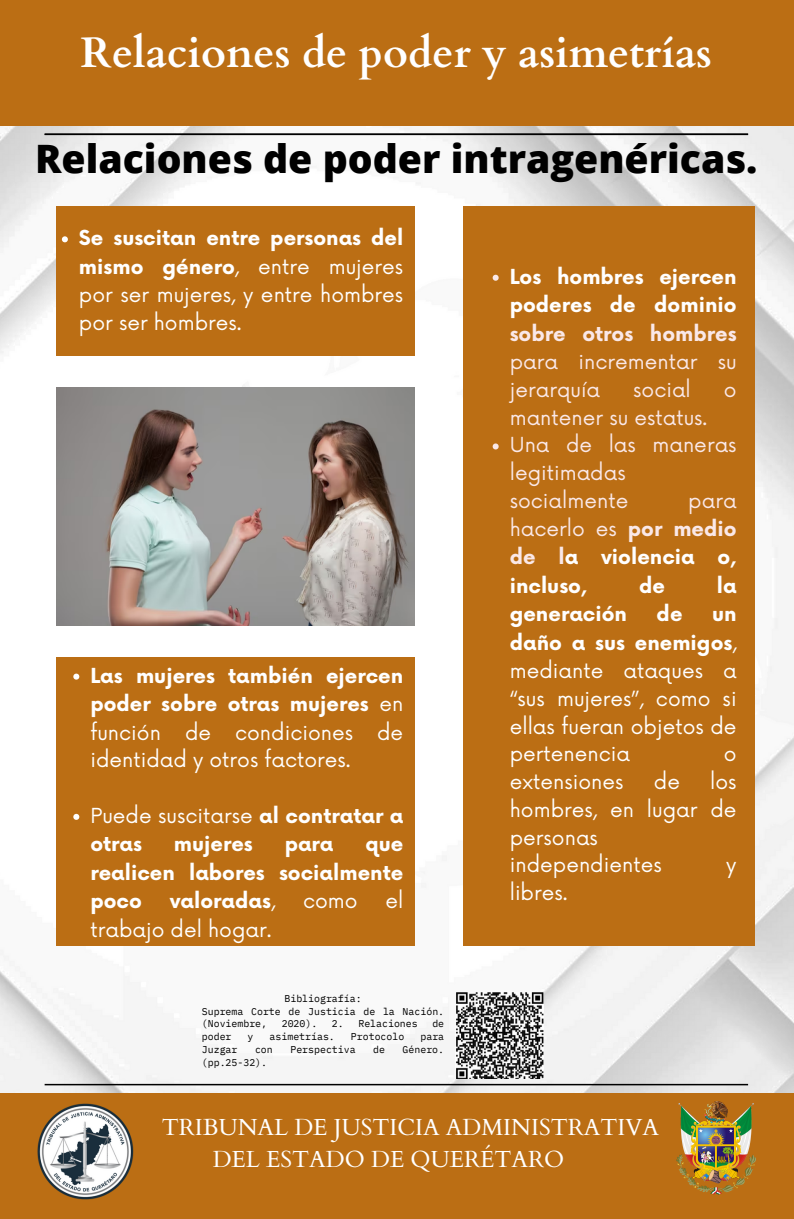
<style>
.page{position:relative;width:794px;height:1219px;background:#fff}
.page>*{position:absolute;margin:0;border:0;box-sizing:border-box;transform-origin:0 0}
.t1{font:700 42.7px "Cardo";color:#fff}
.t2{font:800 39.1px "Open Sans";color:#000}
.t3{font:23.3px/31.7px "Cardo";color:#fff}
.t4{font:20.2px/28.2px "Now";color:#fff;text-align:justify}
.t5{font:700 20.2px/28.3px "Now";color:#fff;text-align:justify}
.t6{font:20.2px/27.7px "Now";color:#fae8e8}
.t7{font:9.9px/12.7px "IBM Plex Mono";color:#000}
.s1{font-weight:700}
.s2{font-weight:400}
.s3{color:#fae8e8}
.s4{font-weight:400;color:#fae8e8}
</style>
<div class="page">
<img style="left:0;top:125px;width:793px;height:968px">
<div style="left:0;top:0;width:793px;height:125px;background:#bb6e14"></div>
<div style="left:0;top:1093px;width:793px;height:125px;background:#bb6e14"></div>
<img style="left:676px;top:1101px;width:79px;height:94px">
<hr style="left:45px;top:1084px;width:703px;height:1px;background:#000">
<img style="left:38px;top:1104px;width:95px;height:95px">
<hr style="left:45px;top:134px;width:703px;height:1px;background:#000">
<div style="left:56px;top:207px;width:359px;height:149px;background:#bb6e14"></div>
<div style="left:463px;top:207px;width:291px;height:739px;background:#bb6e14"></div>
<div style="left:56px;top:658px;width:359px;height:288px;background:#bb6e14"></div>
<img style="left:455px;top:992px;width:88px;height:86px">
<img style="left:56px;top:387px;width:358px;height:239px">
<svg style="left:492px;top:275px;width:6px;height:6px"></svg>
<svg style="left:492px;top:443px;width:6px;height:6px"></svg>
<svg style="left:62px;top:236px;width:6px;height:6px"></svg>
<svg style="left:73px;top:673px;width:6px;height:6px"></svg>
<svg style="left:73px;top:814px;width:6px;height:6px"></svg>
<p class="t1" style="left:81px;top:24px;width:633px">Relaciones de poder y asimetrías</p>
<p class="t2" style="left:35px;top:131px;width:724px">Relaciones de poder intragenéricas.</p>
<p class="t4" style="left:79px;top:225px;width:326px"><span class="s1">Se suscitan entre personas del mismo género</span>, entre mujeres por ser mujeres, y entre hombres por ser hombres.</p>
<p class="t4" style="left:90px;top:662px;width:314px"><span class="s1">Las mujeres también ejercen poder sobre otras mujeres</span> en función de condiciones de identidad y otros factores.</p>
<p class="t5" style="left:90px;top:802px;width:314px"><span class="s2">Puede suscitarse</span> al contratar a otras</p>
<p class="t5" style="left:174px;top:831px;width:80px">mujeres</p>
<p class="t5" style="left:285px;top:831px;width:50px">para</p>
<p class="t5" style="left:90px;top:831px;width:314px;text-indent:275px">que realicen labores socialmente poco</p>
<p class="t5" style="left:170px;top:888px;width:107px">valoradas<span class="s2">,</span></p>
<p class="t4" style="left:303px;top:888px;width:56px">como</p>
<p class="t4" style="left:385px;top:888px;width:19px">el</p>
<p class="t4" style="left:90px;top:916px;width:183px">trabajo del hogar.</p>
<p class="t7" style="left:284px;top:992px;width:79px">Bibliografía:</p>
<p class="t7" style="left:202px;top:1004px;width:244px">Suprema Corte de Justicia de la Nación. (Noviembre,</p>
<p class="t7" style="left:282px;top:1017px;width:37px">2020).</p>
<p class="t7" style="left:332px;top:1017px;width:87px">2. Relaciones</p>
<p class="t7" style="left:432px;top:1017px;width:13px">de</p>
<p class="t7" style="left:202px;top:1030px;width:31px">poder</p>
<p class="t7" style="left:247px;top:1030px;width:7px">y</p>
<p class="t7" style="left:269px;top:1030px;width:67px">asimetrías.</p>
<p class="t7" style="left:351px;top:1030px;width:55px">Protocolo</p>
<p class="t7" style="left:420px;top:1030px;width:25px">para</p>
<p class="t7" style="left:202px;top:1043px;width:37px">Juzgar</p>
<p class="t7" style="left:255px;top:1043px;width:19px">con</p>
<p class="t7" style="left:290px;top:1043px;width:67px">Perspectiva</p>
<p class="t7" style="left:373px;top:1043px;width:13px">de</p>
<p class="t7" style="left:402px;top:1043px;width:43px">Género.</p>
<p class="t7" style="left:202px;top:1055px;width:67px">(pp.25-32).</p>
<p class="t5" style="left:509px;top:263px;width:228px">Los hombres ejercen poderes de dominio <span class="s3">sobre otros hombres </span><span class="s4">para incrementar su jerarquía</span></p>
<p class="t6" style="left:633px;top:377px;width:59px">social</p>
<p class="t6" style="left:723px;top:377px;width:14px">o</p>
<p class="t6" style="left:509px;top:405px;width:199px">mantener su estatus.</p>
<p class="t6" style="left:509px;top:432px;width:228px">Una de las maneras legitimadas socialmente</p>
<p class="t5" style="left:509px;top:488px;width:228px;text-indent:178px"><span class="s4">para hacerlo es</span> <span class="s3">por medio de l</span>a violencia o, incluso,</p>
<p class="t5" style="left:639px;top:572px;width:27px">de</p>
<p class="t5" style="left:716px;top:572px;width:21px">la</p>
<p class="t5" style="left:509px;top:601px;width:119px">generación</p>
<p class="t5" style="left:656px;top:601px;width:27px">de</p>
<p class="t4" style="left:509px;top:601px;width:228px;text-indent:202px"><span class="s1">un daño a sus enemigos</span>, mediante ataques a “sus mujeres”, como si ellas fueran objetos de pertenencia</p>
<p class="t4" style="left:723px;top:741px;width:14px">o</p>
<p class="t4" style="left:509px;top:769px;width:115px">extensiones</p>
<p class="t4" style="left:653px;top:769px;width:28px">de</p>
<p class="t4" style="left:509px;top:769px;width:228px;line-height:27.7px;text-align:left;text-indent:200px">los hombres, en lugar de personas independientes</p>
<p class="t4" style="left:726px;top:852px;width:12px">y</p>
<p class="t4" style="left:509px;top:880px;width:59px">libres.</p>
<p class="t3" style="left:213px;top:1111px;width:448px;text-indent:-51px">TRIBUNAL DE JUSTICIA ADMINISTRATIVA<br>DEL ESTADO DE QUERÉTARO</p>
</div>
